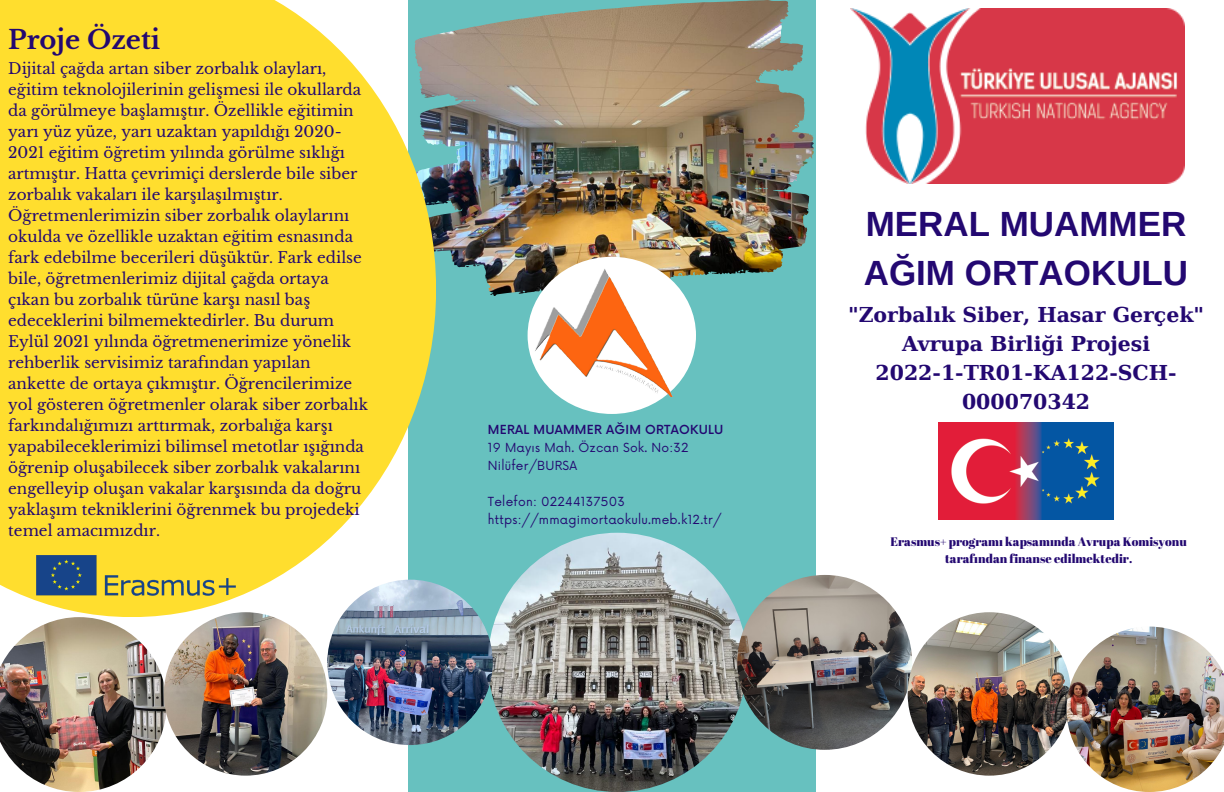
<style>
.page{position:relative;width:1224px;height:792px;background:#fff}
.page>*{position:absolute;margin:0;border:0;box-sizing:border-box;transform-origin:0 0}
.t1{font:700 35px/49px "Arimo";color:#230871}
.t2{font:700 25.8px "Libre Baskerville";color:#230871}
.t3{font:700 20.5px/28.9px "DejaVu Serif";color:#230871;text-align:center}
.t4{font:15.2px/21px "Libre Baskerville";color:#230871}
.t5{font:12.3px/17.2px "Abril Fatface";color:#230871;text-align:center}
.t6{font:12.2px "Now";letter-spacing:.02em;color:#230871}
.t7{font:500 12.2px "Now";letter-spacing:.02em;color:#230871}
</style>
<div class="page">
<img style="left:408px;top:0;width:408px;height:792px">
<img style="left:850px;top:8px;width:334px;height:175px">
<img style="left:938px;top:423px;width:176px;height:97px">
<img style="left:488px;top:533px;width:259px;height:259px;border-radius:50%">
<img style="left:737px;top:575px;width:175px;height:175px;border-radius:50%">
<img style="left:908px;top:612px;width:163px;height:164px;border-radius:50%">
<img style="left:1067px;top:627px;width:157px;height:165px">
<img style="left:0;top:617px;width:167px;height:175px">
<img style="left:164px;top:612px;width:163px;height:164px;border-radius:50%">
<img style="left:327px;top:580px;width:166px;height:165px;border-radius:50%">
<img style="left:756px;top:16px;width:57px;height:129px">
<div style="left:528px;top:257px;width:168px;height:157px;background:#fff;border-radius:50%"></div>
<svg style="left:0;top:0;width:436px;height:617px;background:#f7de47"></svg>
<img style="left:493px;top:248px;width:210px;height:148px">
<img style="left:36px;top:555px;width:200px;height:41px">
<p class="t2" style="left:8px;top:24px;width:153px">Proje Özeti</p>
<p class="t4" style="left:8px;top:58px;width:361px">Dijital çağda artan siber zorbalık olayları, eğitim teknolojilerinin gelişmesi ile okullarda da görülmeye başlamıştır. Özellikle eğitimin yarı yüz yüze, yarı uzaktan yapıldığı 2020- 2021 eğitim öğretim yılında görülme sıklığı artmıştır. Hatta çevrimiçi derslerde bile siber zorbalık vakaları ile karşılaşılmıştır.<br>Öğretmenlerimizin siber zorbalık olaylarını okulda ve özellikle uzaktan eğitim esnasında fark edebilme becerileri düşüktür. Fark edilse bile, öğretmenlerimiz dijital çağda ortaya çıkan bu zorbalık türüne karşı nasıl baş edeceklerini bilmemektedirler. Bu durum Eylül 2021 yılında öğretmenerimize yönelik rehberlik servisimiz tarafından yapılan ankette de ortaya çıkmıştır. Öğrencilerimize yol gösteren öğretmenler olarak siber zorbalık farkındalığımızı arttırmak, zorbalığa karşı yapabileceklerimizi bilimsel metotlar ışığında öğrenip oluşabilecek siber zorbalık vakalarını engelleyip oluşan vakalar karşısında da doğru yaklaşım tekniklerini öğrenmek bu projedeki temel amacımızdır.</p>
<p class="t7" style="left:488px;top:423px;width:237px">MERAL MUAMMER AĞIM ORTAOKULU</p>
<p class="t6" style="left:488px;top:441px;width:202px">19 Mayıs Mah. Özcan Sok. No:32</p>
<p class="t6" style="left:488px;top:459px;width:91px">Ni lüfer/BURSA</p>
<p class="t6" style="left:488px;top:495px;width:139px">Telefon: 02244137503</p>
<p class="t6" style="left:488px;top:513px;width:235px">https://mmagi mortaokulu.meb.k12.tr/</p>
<p class="t1" style="left:864px;top:199px;width:326px">MERAL MUAMMER<br>AĞIM ORTAOKULU</p>
<p class="t3" style="left:848px;top:300px;width:358px">"Zorbalık Siber, Hasar Gerçek"<br>Avrupa Birliği Projesi</p>
<p class="t3" style="left:876px;top:358px;width:303px">2022-1-TR01-KA122-SCH-<br>000070342</p>
<p class="t5" style="left:890px;top:533px;width:298px">Erasmus+ programı kapsamında Avrupa Komisyonu tarafından finanse edilmektedir.</p>
</div>
